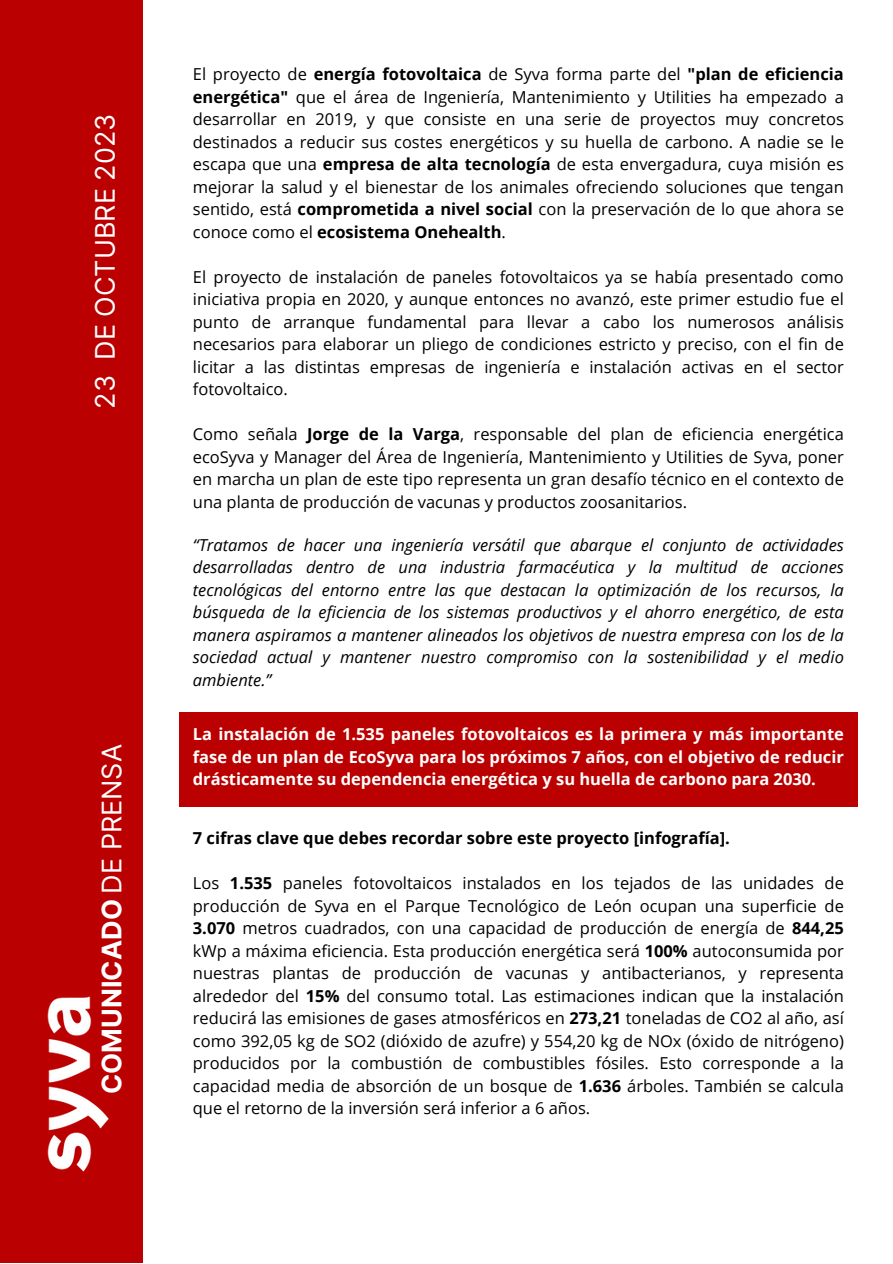
<style>
.page{position:relative;width:893px;height:1264px;background:#fff}
.page>*{position:absolute;margin:0;border:0;box-sizing:border-box;transform-origin:0 0}
.t1{font:700 27px "Inter";color:#fff}
.t2{font:27px "Inter";color:#fff}
.t3{font:16.5px/22.5px "Open Sans";color:#000;text-align:justify}
.t4{font:italic 16.5px/22.5px "Open Sans";color:#000;text-align:justify}
.t5{font:700 16.5px/22.5px "Open Sans";color:#fff;text-align:justify}
.t6{font:700 16.5px "Open Sans";color:#000}
.s1{font-weight:400}
.s2{font-weight:700}
</style>
<div class="page">
<div style="left:0;top:0;width:143px;height:1262px;background:#ba0000"></div>
<img style="left:47px;top:996px;width:62px;height:176px">
<div style="left:179px;top:712px;width:678px;height:94px;background:#ba0000"></div>
<p class="t2" style="left:89px;top:408px;width:296px;rotate:-90deg">23 DE OCTUBRE 2023</p>
<p class="t1" style="left:95px;top:1093px;width:351px;rotate:-90deg">COMUNICADO <span class="s1">DE PRENSA</span></p>
<p class="t3" style="left:193px;top:63px;width:652px">El proyecto de <span class="s2">energía fotovoltaica</span> de Syva forma parte del <span class="s2">"plan de eficiencia energética"</span> que el área de Ingeniería, Mantenimiento y Utilities ha empezado a desarrollar en 2019, y que consiste en una serie de proyectos muy concretos destinados a reducir sus costes energéticos y su huella de carbono. A nadie se le escapa que una <span class="s2">empresa de alta tecnología</span> de esta envergadura, cuya misión es mejorar la salud y el bienestar de los animales ofreciendo soluciones que tengan sentido, está <span class="s2">comprometida a nivel social</span> con la preservación de lo que ahora se conoce como el <span class="s2">ecosistema Onehealth</span>.</p>
<p class="t3" style="left:193px;top:265px;width:652px">El proyecto de instalación de paneles fotovoltaicos ya se había presentado como iniciativa propia en 2020, y aunque entonces no avanzó, este primer estudio fue el punto de arranque fundamental para llevar a cabo los numerosos análisis necesarios para elaborar un pliego de condiciones estricto y preciso, con el fin de licitar a las distintas empresas de ingeniería e instalación activas en el sector fotovoltaico.</p>
<p class="t3" style="left:193px;top:422px;width:652px">Como señala <span class="s2">Jorge de la Varga</span>, responsable del plan de eficiencia energética ecoSyva y Manager del Área de Ingeniería, Mantenimiento y Utilities de Syva, poner en marcha un plan de este tipo representa un gran desafío técnico en el contexto de una planta de producción de vacunas y productos zoosanitarios.</p>
<p class="t4" style="left:193px;top:533px;width:652px">“Tratamos de hacer una ingeniería versátil que abarque el conjunto de actividades desarrolladas dentro de una industria farmacéutica y la multitud de acciones tecnológicas del entorno entre las que destacan la optimización de los recursos, la búsqueda de la eficiencia de los sistemas productivos y el ahorro energético, de esta manera aspiramos a mantener alineados los objetivos de nuestra empresa con los de la sociedad actual y mantener nuestro compromiso con la sostenibilidad y el medio ambiente.”</p>
<p class="t5" style="left:193px;top:722px;width:652px">La instalación de 1.535 paneles fotovoltaicos es la primera y más importante fase de un plan de EcoSyva para los próximos 7 años, con el objetivo de reducir drásticamente su dependencia energética y su huella de carbono para 2030.</p>
<p class="t6" style="left:193px;top:826px;width:538px">7 cifras clave que debes recordar sobre este proyecto [infografía].</p>
<p class="t3" style="left:193px;top:871px;width:652px">Los <span class="s2">1.535</span> paneles fotovoltaicos instalados en los tejados de las unidades de producción de Syva en el Parque Tecnológico de León ocupan una superficie de <span class="s2">3.070</span> metros cuadrados, con una capacidad de producción de energía de <span class="s2">844,25 </span>kWp a máxima eficiencia. Esta producción energética será <span class="s2">100%</span> autoconsumida por nuestras plantas de producción de vacunas y antibacterianos, y representa alrededor del <span class="s2">15%</span> del consumo total. Las estimaciones indican que la instalación reducirá las emisiones de gases atmosféricos en <span class="s2">273,21</span> toneladas de CO2 al año, así como 392,05 kg de SO2 (dióxido de azufre) y 554,20 kg de NOx (óxido de nitrógeno) producidos por la combustión de combustibles fósiles. Esto corresponde a la capacidad media de absorción de un bosque de <span class="s2">1.636</span> árboles. También se calcula que el retorno de la inversión será inferior a 6 años.</p>
</div>
